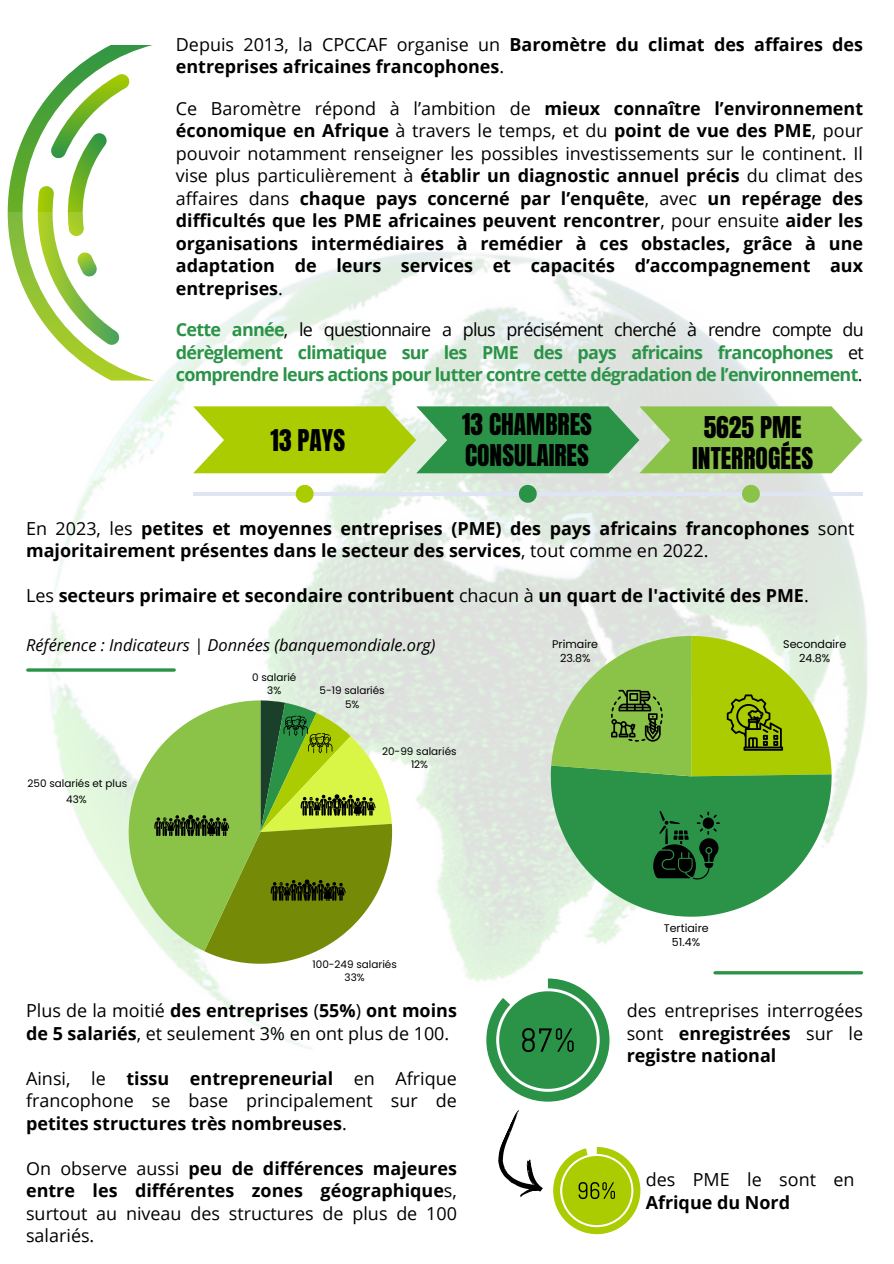
<style>
.page{position:relative;width:894px;height:1264px;background:#fff}
.page>*{position:absolute;margin:0;border:0;box-sizing:border-box;transform-origin:0 0}
.t1{font:25.5px/30.3px "Anton";color:#000;text-align:center}
.t2{font:700 18px/22.5px "Open Sans";color:#000}
.t3{font:18px/22.5px "Open Sans";color:#000;text-align:justify}
.t4{font:700 18px/22.5px "Open Sans";letter-spacing:-.04em;color:#2b9348;text-align:justify}
.t5{font:italic 16.5px "Open Sans";color:#000}
.t6{font:11.1px/14.4px "Poppins";color:#000;text-align:center}
.t7{font:10.35px/13.5px "Poppins";color:#000;text-align:center}
.s1{font-weight:400}
.s2{font-weight:400;color:#000}
.s3{font-weight:700}
</style>
<div class="page">
<svg style="left:8px;top:45px;width:145px;height:168px"></svg>
<img style="left:8px;top:213px;width:860px;height:836px">
<hr style="left:193px;top:492px;width:223px;height:3px;background:#e0e5f3">
<svg style="left:296px;top:485px;width:17px;height:17px"></svg>
<hr style="left:416px;top:492px;width:223px;height:3px;background:#e0e5f3">
<svg style="left:518px;top:485px;width:18px;height:17px"></svg>
<svg style="left:193px;top:406px;width:669px;height:67px;background:#86be4b"></svg>
<hr style="left:639px;top:492px;width:223px;height:3px;background:#e0e5f3">
<svg style="left:741px;top:485px;width:18px;height:17px"></svg>
<hr style="left:28px;top:668px;width:146px;height:3px;background:#2b9348">
<svg style="left:479px;top:971px;width:166px;height:264px"></svg>
<hr style="left:714px;top:971px;width:147px;height:3px;background:#2b9348">
<svg style="left:550px;top:636px;width:281px;height:280px;background:#7ab35a"></svg>
<svg style="left:129px;top:700px;width:263px;height:263px;background:#98b857"></svg>
<p class="t2" style="left:176px;top:32px;width:688px"><span class="s1">Depuis 2013, la CPCCAF organise un</span> Baromètre du climat des affaires des entreprises africaines francophones<span class="s1">.</span></p>
<p class="t2" style="left:176px;top:96px;width:688px;text-align:justify"><span class="s1">Ce Baromètre répond à l’ambition de</span> mieux connaître l’environnement économique en Afrique <span class="s1">à travers le temps, et du</span> point de vue des PME<span class="s1">, pour pouvoir notamment renseigner les possibles investissements sur le continent. Il vise plus particulièrement à</span> établir un diagnostic annuel précis <span class="s1">du climat des affaires dans</span> chaque pays concerné par l’enquête<span class="s1">, avec</span> un repérage des difficultés que les PME africaines peuvent rencontrer<span class="s1">, pour ensuite</span> aider les organisations intermédiaires à remédier à ces obstacles, grâce à une adaptation de leurs services et capacités d’accompagnement aux entreprises<span class="s1">.</span></p>
<p class="t4" style="left:176px;top:318px;width:689px">Cette année<span class="s2">, le questionnaire a plus précisément cherché à rendre compte du </span>dérèglement climatique sur les PME des pays africains francophones <span class="s2">et </span>comprendre leurs actions pour lutter contre cette dégradation de l’environnement<span class="s2">.</span></p>
<p class="t1" style="left:270px;top:425px;width:76px">13 PAYS</p>
<p class="t1" style="left:462px;top:410px;width:131px;text-align:left">13 CHAMBRES<br>CONSULAIRES</p>
<p class="t1" style="left:692px;top:413px;width:122px">5625 PME<br>INTERROGÉES</p>
<h1 class="t2" style="left:26px;top:516px;width:829px"><span class="s1">En 2023, les</span> petites et moyennes entreprises (PME) des pays africains francophones <span class="s1">sont </span>majoritairement présentes dans le secteur des services<span class="s1">, tout comme en 2022.</span></h1>
<h1 class="t2" style="left:26px;top:584px;width:784px"><span class="s1">Les</span> secteurs primaire et secondaire contribuent <span class="s1">chacun à</span> un quart de l'activité des PME<span class="s1">.</span></h1>
<p class="t5" style="left:26px;top:633px;width:411px">Référence : Indicateurs | Données (banquemondiale.org)</p>
<p class="t7" style="left:28px;top:775px;width:101px;line-height:16px">250 salariés et plus<br>43%</p>
<p class="t7" style="left:252px;top:670px;width:46px">0 salarié<br>3%</p>
<p class="t7" style="left:319px;top:683px;width:67px">5-19 salariés<br>5%</p>
<p class="t7" style="left:382px;top:744px;width:76px">20-99 salariés<br>12%</p>
<p class="t7" style="left:312px;top:957px;width:86px">100-249 salariés<br>33%</p>
<h1 class="t3" style="left:26px;top:998px;width:432px">Plus de la moitié <span class="s3">des entreprises</span> (<span class="s3">55%</span>) <span class="s3">ont moins de 5 salariés</span>, et seulement 3% en ont plus de 100.</h1>
<p class="t3" style="left:26px;top:1066px;width:432px">Ainsi, le <span class="s3">tissu entrepreneurial</span> en Afrique francophone se base principalement sur de <span class="s3">petites structures très nombreuses</span>.</p>
<p class="t3" style="left:26px;top:1156px;width:432px">On observe aussi <span class="s3">peu de différences majeures entre les différentes zones géographique</span>s, surtout au niveau des structures de plus de 100 salariés.</p>
<p class="t6" style="left:552px;top:637px;width:47px">Primaire<br>23.8%</p>
<p class="t6" style="left:783px;top:636px;width:64px">Secondaire<br>24.8%</p>
<p class="t6" style="left:663px;top:920px;width:46px">Tertiaire<br>51.4%</p>
<p class="t3" style="left:626px;top:998px;width:238px">des entreprises interrogées sont <span class="s3">enregistrées</span> sur le <span class="s3">registre national</span></p>
<p class="t3" style="left:645px;top:1167px;width:210px">des PME le sont en<br><span class="s3">Afrique du Nord</span></p>
</div>
